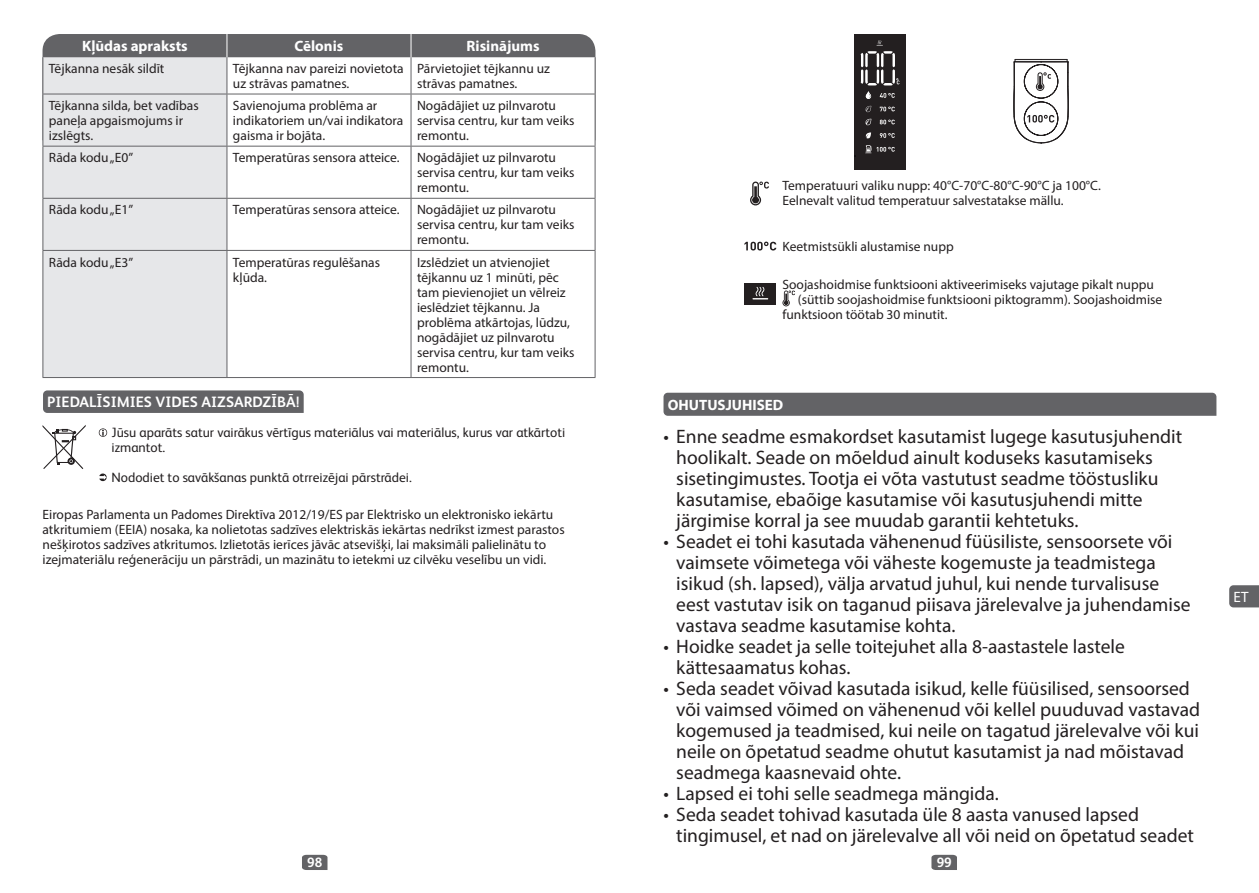
<style>
.page{position:relative;width:1259px;height:893px;background:#fff}
.page>*{position:absolute;margin:0;border:0;box-sizing:border-box;transform-origin:0 0}
.t1{font:19.5px/21px "Myriad Pro";color:#231f20}
.t2{font:700 15px "Myriad Pro";color:#fff}
.t3{font:700 15px "FS Albert";color:#fff}
.t4{font:15px "Myriad Pro";color:#fff}
.t5{font:13.5px/15px "Myriad Pro";color:#231f20}
.t6{font:13.5px/15px "FS Albert";color:#231f20}
.t7{font:700 13.5px "FS Albert";color:#fff}
</style>
<div class="page">
<svg style="left:931px;top:855px;width:26px;height:15px"></svg>
<svg style="left:302px;top:855px;width:25px;height:15px"></svg>
<div style="left:43px;top:34px;width:552px;height:23px;background:#636366"></div>
<div style="left:44px;top:57px;width:183px;height:320px;background:#e6e7e9"></div>
<svg style="left:228px;top:57px;width:367px;height:320px"></svg>
<hr style="left:411px;top:57px;width:1px;height:37px;background:#636366">
<hr style="left:411px;top:94px;width:184px;height:1px;background:#636366">
<hr style="left:411px;top:146px;width:184px;height:1px;background:#636366">
<hr style="left:411px;top:147px;width:1px;height:51px;background:#636366">
<hr style="left:227px;top:198px;width:184px;height:1px;background:#636366">
<hr style="left:411px;top:198px;width:184px;height:1px;background:#636366">
<hr style="left:411px;top:199px;width:1px;height:51px;background:#636366">
<hr style="left:227px;top:250px;width:184px;height:1px;background:#636366">
<hr style="left:411px;top:250px;width:184px;height:1px;background:#636366">
<hr style="left:411px;top:251px;width:1px;height:126px;background:#636366">
<hr style="left:227px;top:377px;width:184px;height:1px;background:#636366">
<hr style="left:411px;top:377px;width:184px;height:1px;background:#636366">
<hr style="left:595px;top:57px;width:1px;height:37px;background:#636366">
<hr style="left:595px;top:94px;width:1px;height:52px;background:#636366">
<hr style="left:595px;top:147px;width:1px;height:51px;background:#636366">
<hr style="left:595px;top:199px;width:1px;height:51px;background:#636366">
<hr style="left:595px;top:251px;width:1px;height:126px;background:#636366">
<hr style="left:227px;top:94px;width:184px;height:1px;background:#636366">
<hr style="left:411px;top:94px;width:1px;height:52px;background:#636366">
<hr style="left:227px;top:146px;width:184px;height:1px;background:#636366">
<svg style="left:227px;top:34px;width:1px;height:23px"></svg>
<svg style="left:411px;top:34px;width:1px;height:23px"></svg>
<hr style="left:43px;top:57px;width:1px;height:37px;background:#636366">
<hr style="left:43px;top:94px;width:1px;height:52px;background:#636366">
<hr style="left:43px;top:147px;width:1px;height:51px;background:#636366">
<hr style="left:43px;top:199px;width:1px;height:51px;background:#636366">
<hr style="left:43px;top:251px;width:1px;height:126px;background:#636366">
<hr style="left:227px;top:57px;width:1px;height:37px;background:#636366">
<hr style="left:227px;top:94px;width:1px;height:52px;background:#636366">
<hr style="left:227px;top:147px;width:1px;height:51px;background:#636366">
<hr style="left:227px;top:199px;width:1px;height:51px;background:#636366">
<hr style="left:227px;top:251px;width:1px;height:126px;background:#636366">
<hr style="left:43px;top:94px;width:184px;height:1px;background:#636366">
<hr style="left:43px;top:146px;width:184px;height:1px;background:#636366">
<hr style="left:43px;top:198px;width:184px;height:1px;background:#636366">
<hr style="left:43px;top:250px;width:184px;height:1px;background:#636366">
<hr style="left:43px;top:377px;width:184px;height:1px;background:#636366">
<div style="left:663px;top:393px;width:553px;height:23px;background:#636366"></div>
<div style="left:43px;top:390px;width:261px;height:23px;background:#636366"></div>
<svg style="left:99px;top:428px;width:8px;height:9px"></svg>
<svg style="left:99px;top:473px;width:8px;height:8px"></svg>
<svg style="left:43px;top:425px;width:43px;height:44px"></svg>
<svg style="left:1229px;top:585px;width:30px;height:22px"></svg>
<svg style="left:782px;top:291px;width:13px;height:15px"></svg>
<svg style="left:744px;top:242px;width:32px;height:8px"></svg>
<div style="left:744px;top:283px;width:32px;height:22px;background:#231f20"></div>
<svg style="left:752px;top:287px;width:16px;height:12px"></svg>
<svg style="left:750px;top:182px;width:19px;height:23px"></svg>
<div style="left:854px;top:34px;width:52px;height:135px;background:#231f20"></div>
<svg style="left:865px;top:106px;width:6px;height:6px"></svg>
<svg style="left:865px;top:119px;width:6px;height:6px"></svg>
<svg style="left:865px;top:132px;width:6px;height:7px"></svg>
<svg style="left:879px;top:107px;width:16px;height:4px"></svg>
<svg style="left:879px;top:120px;width:16px;height:4px"></svg>
<svg style="left:880px;top:133px;width:15px;height:5px"></svg>
<svg style="left:865px;top:145px;width:30px;height:9px"></svg>
<svg style="left:860px;top:40px;width:39px;height:45px"></svg>
<svg style="left:866px;top:91px;width:5px;height:8px"></svg>
<svg style="left:879px;top:93px;width:16px;height:5px"></svg>
<svg style="left:1013px;top:59px;width:56px;height:85px"></svg>
<p class="t2" style="left:82px;top:36px;width:107px">Kļūdas apraksts</p>
<p class="t2" style="left:295px;top:36px;width:50px">Cēlonis</p>
<p class="t2" style="left:466px;top:36px;width:75px">Risinājums</p>
<p class="t5" style="left:49px;top:61px;width:117px">Tējkanna nesāk sildīt</p>
<p class="t5" style="left:233px;top:61px;width:172px">Tējkanna nav pareizi novietota uz strāvas pamatnes.</p>
<p class="t5" style="left:417px;top:61px;width:134px">Pārvietojiet tējkannu uz strāvas pamatnes.</p>
<p class="t5" style="left:49px;top:98px;width:151px">Tējkanna silda, bet vadības paneļa apgaismojums ir izslēgts.</p>
<p class="t5" style="left:233px;top:98px;width:172px">Savienojuma problēma ar indikatoriem un/vai indikatora gaisma ir bojāta.</p>
<p class="t5" style="left:417px;top:98px;width:159px">Nogādājiet uz pilnvarotu servisa centru, kur tam veiks remontu.</p>
<p class="t5" style="left:49px;top:150px;width:86px">Rāda kodu „E0”</p>
<p class="t5" style="left:233px;top:150px;width:168px">Temperatūras sensora atteice.</p>
<p class="t5" style="left:417px;top:150px;width:159px">Nogādājiet uz pilnvarotu servisa centru, kur tam veiks remontu.</p>
<p class="t5" style="left:49px;top:202px;width:86px">Rāda kodu „E1”</p>
<p class="t5" style="left:233px;top:202px;width:168px">Temperatūras sensora atteice.</p>
<p class="t5" style="left:417px;top:202px;width:159px">Nogādājiet uz pilnvarotu servisa centru, kur tam veiks remontu.</p>
<p class="t5" style="left:49px;top:254px;width:86px">Rāda kodu „E3”</p>
<p class="t5" style="left:233px;top:254px;width:149px">Temperatūras regulēšanas kļūda.</p>
<p class="t5" style="left:417px;top:254px;width:159px">Izslēdziet un atvienojiet tējkannu uz 1 minūti, pēc tam pievienojiet un vēlreiz ieslēdziet tējkannu. Ja problēma atkārtojas, lūdzu, nogādājiet uz pilnvarotu servisa centru, kur tam veiks remontu.</p>
<p class="t3" style="left:47px;top:392px;width:254px">PIEDALĪSIMIES VIDES AIZSARDZĪBĀ!</p>
<p class="t6" style="left:111px;top:425px;width:455px">Jūsu aparāts satur vairākus vērtīgus materiālus vai materiālus, kurus var atkārtoti izmantot.</p>
<p class="t6" style="left:111px;top:470px;width:302px">Nododiet to savākšanas punktā otrreizējai pārstrādei.</p>
<p class="t5" style="left:43px;top:507px;width:524px">Eiropas Parlamenta un Padomes Direktīva 2012/19/ES par Elektrisko un elektronisko iekārtu atkritumiem (EEIA) nosaka, ka nolietotas sadzīves elektriskās iekārtas nedrīkst izmest parastos nešķirotos sadzīves atkritumos. Izlietotās ierīces jāvāc atsevišķi, lai maksimāli palielinātu to izejmateriālu reģenerāciju un pārstrādi, un mazinātu to ietekmi uz cilvēku veselību un vidi.</p>
<p class="t5" style="left:782px;top:178px;width:320px">Temperatuuri valiku nupp: 40°C-70°C-80°C-90°C ja 100°C.<br>Eelnevalt valitud temperatuur salvestatakse mällu.</p>
<p class="t5" style="left:782px;top:239px;width:173px">Keetmistsükli alustamise nupp</p>
<p class="t5" style="left:782px;top:277px;width:373px">Soojashoidmise funktsiooni aktiveerimiseks vajutage pikalt nuppu</p>
<p class="t5" style="left:798px;top:292px;width:366px">(süttib soojashoidmise funktsiooni piktogramm). Soojashoidmise</p>
<p class="t5" style="left:782px;top:307px;width:166px">funktsioon töötab 30 minutit.</p>
<p class="t2" style="left:668px;top:395px;width:117px">OHUTUSJUHISED</p>
<p class="t1" style="left:676px;top:426px;width:507px;text-indent:-13px">• Enne seadme esmakordset kasutamist lugege kasutusjuhendit hoolikalt. Seade on mõeldud ainult koduseks kasutamiseks sisetingimustes. Tootja ei võta vastutust seadme tööstusliku kasutamise, ebaõige kasutamise või kasutusjuhendi mitte järgimise korral ja see muudab garantii kehtetuks.</p>
<p class="t1" style="left:676px;top:531px;width:516px;text-indent:-13px">• Seadet ei tohi kasutada vähenenud füüsiliste, sensoorsete või vaimsete võimetega või väheste kogemuste ja teadmistega isikud (sh. lapsed), välja arvatud juhul, kui nende turvalisuse eest vastutav isik on taganud piisava järelevalve ja juhendamise vastava seadme kasutamise kohta.</p>
<h1 class="t1" style="left:676px;top:636px;width:450px;text-indent:-13px">• Hoidke seadet ja selle toitejuhet alla 8-aastastele lastele kättesaamatus kohas.</h1>
<p class="t1" style="left:676px;top:678px;width:525px;text-indent:-13px">• Seda seadet võivad kasutada isikud, kelle füüsilised, sensoorsed või vaimsed võimed on vähenenud või kellel puuduvad vastavad kogemused ja teadmised, kui neile on tagatud järelevalve või kui neile on õpetatud seadme ohutut kasutamist ja nad mõistavad seadmega kaasnevaid ohte.</p>
<h1 class="t1" style="left:663px;top:783px;width:337px">• Lapsed ei tohi selle seadmega mängida.</h1>
<h1 class="t1" style="left:676px;top:804px;width:519px;text-indent:-13px">• Seda seadet tohivad kasutada üle 8 aasta vanused lapsed tingimusel, et nad on järelevalve all või neid on õpetatud seadet</h1>
<p class="t7" style="left:307px;top:853px;width:17px">98</p>
<p class="t7" style="left:936px;top:853px;width:17px">99</p>
<p class="t4" style="left:1233px;top:588px;width:17px">ET</p>
</div>
